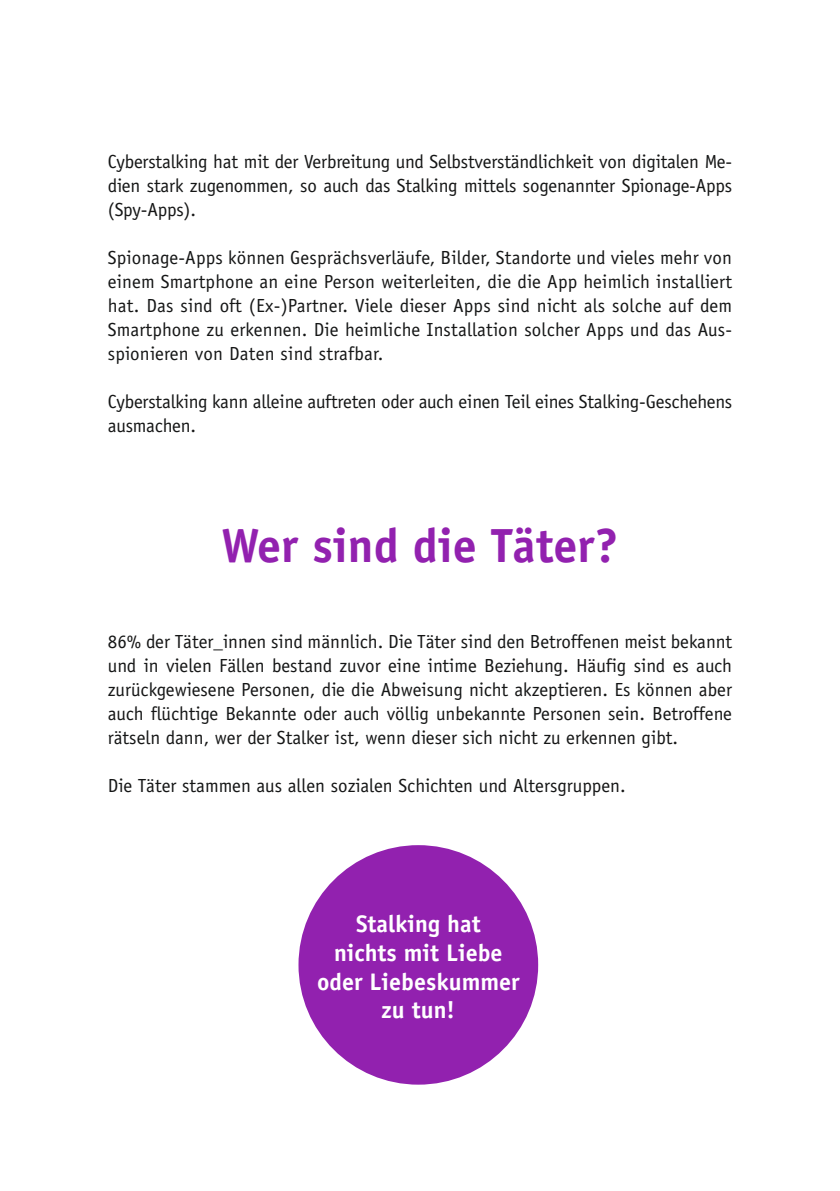
<style>
.page{position:relative;width:840px;height:1191px;background:#fff}
.page>*{position:absolute;margin:0;border:0;box-sizing:border-box;transform-origin:0 0}
.t1{font:700 48px "Officina Sans";color:#9221af}
.t2{font:700 24px/28.8px "Officina Sans";color:#fff;text-align:center}
.t3{font:19px/24px "Officina Sans";letter-spacing:-.01em;color:#151616;text-align:justify}
</style>
<div class="page">
<div style="left:298px;top:845px;width:240px;height:239px;background:#9221af;border-radius:50%"></div>
<p class="t3" style="left:108px;top:150px;width:625px">Cyberstalking hat mit der Verbreitung und Selbstverständlichkeit von digitalen Me&shy;dien stark zugenommen, so auch das Stalking mittels sogenannter Spionage-Apps (Spy-Apps).</p>
<p class="t3" style="left:108px;top:246px;width:625px">Spionage-Apps können Gesprächsverläufe, Bilder, Standorte und vieles mehr von einem Smartphone an eine Person weiterleiten, die die App heimlich installiert hat. Das sind oft (Ex-)Partner. Viele dieser Apps sind nicht als solche auf dem Smartphone zu erkennen. Die heimliche Installation solcher Apps und das Aus&shy;spionieren von Daten sind strafbar.</p>
<p class="t3" style="left:108px;top:390px;width:625px">Cyberstalking kann alleine auftreten oder auch einen Teil eines Stalking-Geschehens ausmachen.</p>
<h1 class="t1" style="left:221px;top:515px;width:398px">Wer sind die Täter?</h1>
<p class="t3" style="left:108px;top:630px;width:625px">86% der Täter_innen sind männlich. Die Täter sind den Betroffenen meist bekannt und in vielen Fällen bestand zuvor eine intime Beziehung. Häufig sind es auch zurückgewiesene Personen, die die Abweisung nicht akzeptieren. Es können aber auch flüchtige Bekannte oder auch völlig unbekannte Personen sein. Betroffene rätseln dann, wer der Stalker ist, wenn dieser sich nicht zu erkennen gibt.</p>
<p class="t3" style="left:108px;top:774px;width:519px">Die Täter stammen aus allen sozialen Schichten und Altersgruppen.</p>
<p class="t2" style="left:317px;top:909px;width:204px">Stalking hat<br>nichts mit Liebe oder Liebeskummer zu tun!</p>
</div>
